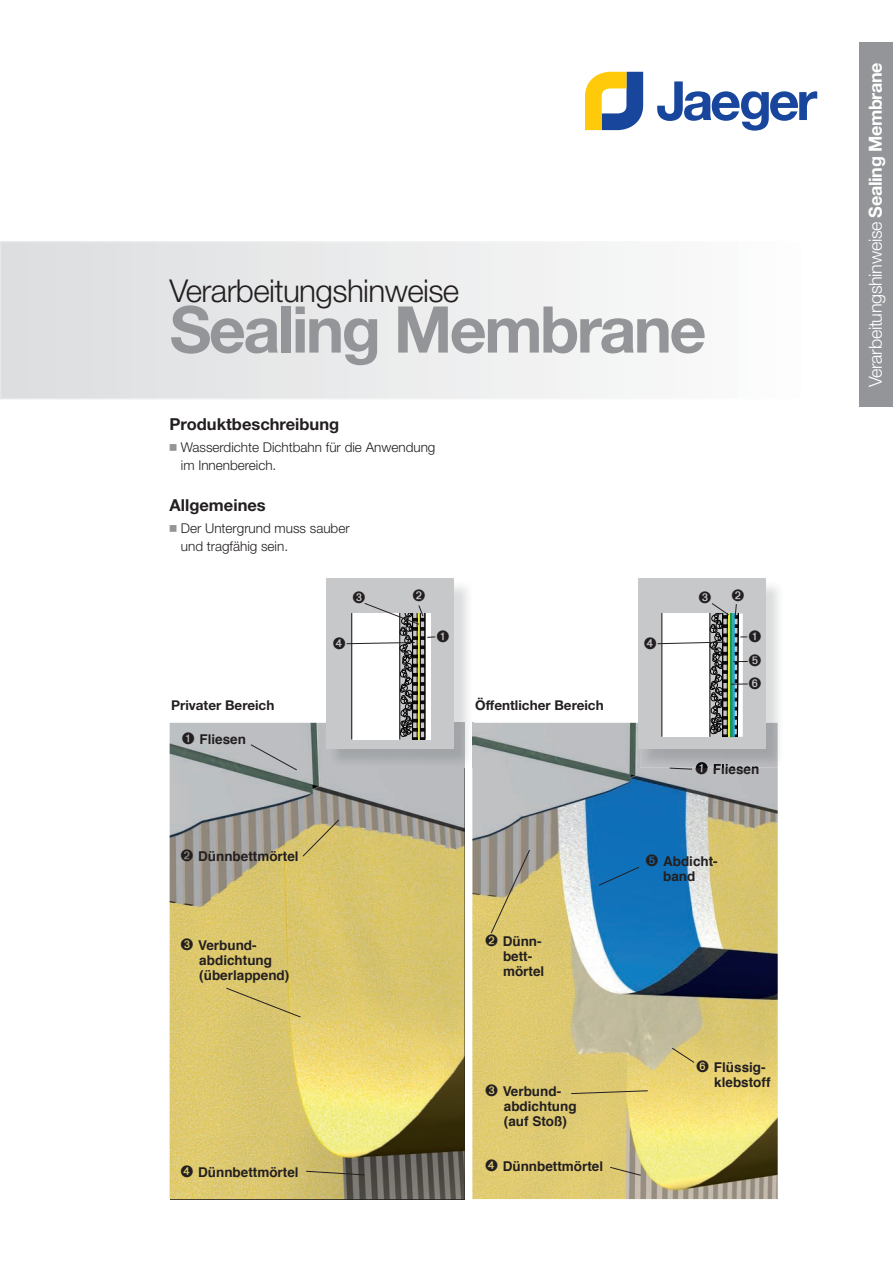
<style>
.page{position:relative;width:893px;height:1263px;background:#fff}
.page>*{position:absolute;margin:0;border:0;box-sizing:border-box;transform-origin:0 0}
.t1{font:700 64.5px "Helvetica Neue LT Std";letter-spacing:-.04em;color:#939598}
.t2{font:300 31.5px "Helvetica Neue LT Std";letter-spacing:-.02em;color:#231f20}
.t3{font:300 18px "Helvetica Neue LT Std";letter-spacing:-.02em;color:#fff}
.t4{font:700 16.5px "Helvetica Neue LT Std";color:#231f20}
.t5{font:700 13.5px/15px "Helvetica";color:#231f20}
.t6{font:300 13.5px/18px "Helvetica Neue LT Std";color:#231f20}
.t7{font:700 13.5px "Helvetica Neue LT Std";color:#231f20}
.s1{font-weight:700}
</style>
<div class="page">
<img style="left:472px;top:723px;width:306px;height:476px">
<img style="left:170px;top:723px;width:295px;height:476px">
<svg style="left:0;top:241px;width:623px;height:158px"></svg>
<svg style="left:585px;top:72px;width:58px;height:58px"></svg>
<svg style="left:657px;top:81px;width:160px;height:50px"></svg>
<img style="left:765px;top:581px;width:14px;height:175px">
<img style="left:640px;top:723px;width:138px;height:44px">
<img style="left:714px;top:764px;width:44px;height:3px">
<div style="left:638px;top:579px;width:127px;height:170px;background:#c7c8ca"></div>
<img style="left:472px;top:723px;width:1px;height:44px">
<img style="left:329px;top:723px;width:136px;height:44px">
<div style="left:327px;top:579px;width:127px;height:170px;background:#c7c8ca"></div>
<svg style="left:250px;top:744px;width:48px;height:27px"></svg>
<svg style="left:302px;top:819px;width:38px;height:38px"></svg>
<svg style="left:225px;top:987px;width:76px;height:31px;background:#d4c06b"></svg>
<svg style="left:305px;top:1170px;width:60px;height:6px"></svg>
<svg style="left:669px;top:762px;width:39px;height:8px"></svg>
<svg style="left:490px;top:849px;width:41px;height:85px;background:#b9ac7b"></svg>
<svg style="left:570px;top:1090px;width:78px;height:4px"></svg>
<svg style="left:609px;top:1166px;width:33px;height:10px"></svg>
<svg style="left:671px;top:1047px;width:24px;height:16px"></svg>
<svg style="left:598px;top:866px;width:42px;height:20px"></svg>
<div style="left:859px;top:42px;width:34px;height:364px;background:#939598"></div>
<svg style="left:346px;top:603px;width:90px;height:137px"></svg>
<svg style="left:657px;top:603px;width:91px;height:134px"></svg>
<h2 class="t2" style="left:170px;top:271px;width:291px">Verarbeitungshinweise</h2>
<h1 class="t1" style="left:170px;top:290px;width:538px">Sealing Membrane</h1>
<p class="t4" style="left:170px;top:414px;width:171px">Produktbeschreibung</p>
<p class="t6" style="left:181px;top:438px;width:256px">Wasserdichte Dichtbahn für die Anwendung im Innenbereich.</p>
<p class="t4" style="left:170px;top:495px;width:98px">Allgemeines</p>
<p class="t6" style="left:181px;top:519px;width:170px">Der Untergrund muss sauber und tragfähig sein.</p>
<p class="t7" style="left:171px;top:697px;width:105px">Privater Bereich</p>
<p class="t7" style="left:475px;top:697px;width:130px">Öffentlicher Bereich</p>
<p class="t5" style="left:182px;top:732px;width:66px">➊ Fliesen</p>
<p class="t5" style="left:181px;top:848px;width:120px">➋ Dünnbettmörtel</p>
<p class="t5" style="left:199px;top:937px;width:92px;text-indent:-19px">➌ Verbund&shy;abdichtung (überlappend)</p>
<p class="t5" style="left:181px;top:1165px;width:120px">➍ Dünnbettmörtel</p>
<p class="t5" style="left:503px;top:934px;width:43px;text-indent:-18px">➋ Dünn&shy;bett&shy;mörtel</p>
<p class="t5" style="left:504px;top:1084px;width:74px;text-indent:-19px">➌ Verbund&shy;abdichtung (auf Stoß)</p>
<p class="t5" style="left:485px;top:1159px;width:120px">➍ Dünnbettmörtel</p>
<p class="t5" style="left:695px;top:762px;width:66px">➊ Fliesen</p>
<p class="t5" style="left:645px;top:854px;width:74px;text-align:center">➎ Abdicht&shy;band</p>
<p class="t5" style="left:714px;top:1060px;width:58px;text-indent:-18px">➏ Flüssig&shy;klebstoff</p>
<h3 class="t3" style="left:864px;top:387px;width:327px;rotate:-90deg">Verarbeitungshinweise <span class="s1">Sealing Membrane</span></h3>
</div>
